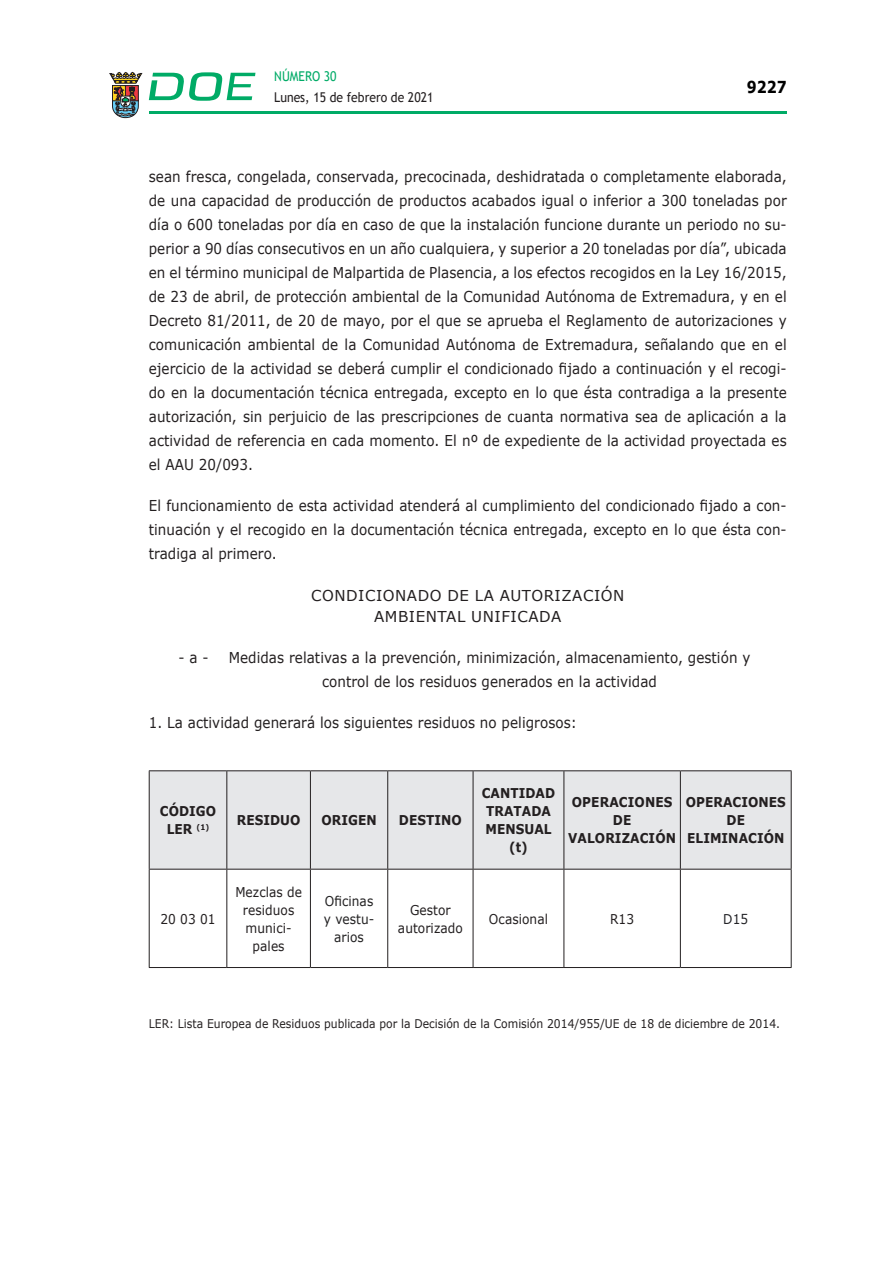
<style>
.page{position:relative;width:893px;height:1263px;background:#fff}
.page>*{position:absolute;margin:0;border:0;box-sizing:border-box;transform-origin:0 0}
.t1{font:700 16.5px "Verdana";color:#000;scale:.85 1}
.CUERPO_DE_TEXTO{font:15px/24px "Verdana";letter-spacing:.005em;color:#231f20;text-align:justify;scale:.9 1}
.ADENDA{font:15px/21px "Verdana";letter-spacing:.035em;color:#231f20;text-align:center}
.CUERPO_DE_TEXTO-2{font:700 13.5px/18px "Verdana";letter-spacing:.005em;color:#231f20;text-align:center;scale:.9 1}
.CUERPO_DE_TEXTO-3{font:13.5px/18px "Verdana";letter-spacing:.005em;color:#231f20;text-align:center;scale:.9 1}
.t2{font:13.5px "Trebuchet MS";color:#231f20;scale:.9 1}
.CUERPO_DE_TEXTO-4{font:13.5px/18px "Verdana";letter-spacing:.005em;color:#222122;text-align:center;scale:.9 1}
.t3{font:13.5px "Trebuchet MS";color:#00ab67;scale:.9 1}
.CUERPO_DE_TEXTO-5{font:13.5px "Verdana";color:#222226;scale:.9 1}
.CUERPO_DE_TEXTO-6{font:12px "Verdana";color:#231f20;scale:.9 1}
</style>
<div class="page">
<hr style="left:149px;top:111px;width:638px;height:3px;background:#00ab66">
<svg style="left:109px;top:72px;width:33px;height:46px"></svg>
<svg style="left:149px;top:72px;width:106px;height:29px"></svg>
<div style="left:150px;top:771px;width:641px;height:98px;background:#e6e7e9"></div>
<hr style="left:226px;top:771px;width:1px;height:98px;background:#231f20">
<hr style="left:310px;top:771px;width:1px;height:98px;background:#231f20">
<hr style="left:387px;top:771px;width:1px;height:98px;background:#231f20">
<hr style="left:473px;top:771px;width:1px;height:98px;background:#231f20">
<hr style="left:564px;top:771px;width:1px;height:98px;background:#231f20">
<hr style="left:680px;top:771px;width:1px;height:98px;background:#231f20">
<hr style="left:149px;top:869px;width:1px;height:98px;background:#231f20">
<hr style="left:226px;top:869px;width:1px;height:98px;background:#231f20">
<hr style="left:310px;top:869px;width:1px;height:98px;background:#231f20">
<hr style="left:387px;top:869px;width:1px;height:98px;background:#231f20">
<hr style="left:473px;top:869px;width:1px;height:98px;background:#231f20">
<hr style="left:564px;top:869px;width:1px;height:98px;background:#231f20">
<hr style="left:680px;top:869px;width:1px;height:98px;background:#231f20">
<hr style="left:791px;top:869px;width:1px;height:98px;background:#231f20">
<hr style="left:149px;top:967px;width:78px;height:1px;background:#231f20">
<hr style="left:227px;top:967px;width:83px;height:1px;background:#231f20">
<hr style="left:310px;top:967px;width:78px;height:1px;background:#231f20">
<hr style="left:388px;top:967px;width:85px;height:1px;background:#231f20">
<hr style="left:473px;top:967px;width:91px;height:1px;background:#231f20">
<hr style="left:564px;top:967px;width:116px;height:1px;background:#231f20">
<hr style="left:680px;top:967px;width:112px;height:1px;background:#231f20">
<hr style="left:149px;top:770px;width:78px;height:1px;background:#231f20">
<hr style="left:149px;top:771px;width:1px;height:98px;background:#231f20">
<hr style="left:227px;top:770px;width:83px;height:1px;background:#231f20">
<hr style="left:310px;top:770px;width:78px;height:1px;background:#231f20">
<hr style="left:388px;top:770px;width:85px;height:1px;background:#231f20">
<hr style="left:473px;top:770px;width:91px;height:1px;background:#231f20">
<hr style="left:564px;top:770px;width:116px;height:1px;background:#231f20">
<hr style="left:680px;top:770px;width:112px;height:1px;background:#231f20">
<hr style="left:791px;top:771px;width:1px;height:98px;background:#231f20">
<hr style="left:149px;top:869px;width:78px;height:1px;background:#231f20">
<hr style="left:227px;top:869px;width:83px;height:1px;background:#231f20">
<hr style="left:310px;top:869px;width:78px;height:1px;background:#231f20">
<hr style="left:388px;top:869px;width:85px;height:1px;background:#231f20">
<hr style="left:473px;top:869px;width:91px;height:1px;background:#231f20">
<hr style="left:564px;top:869px;width:116px;height:1px;background:#231f20">
<hr style="left:680px;top:869px;width:112px;height:1px;background:#231f20">
<p class="t3" style="left:274px;top:67px;width:71px">NÚMERO 30</p>
<p class="t2" style="left:274px;top:88px;width:178px">Lunes, 15 de febrero de 2021</p>
<p class="t1" style="left:747px;top:75px;width:48px">9227</p>
<p class="CUERPO_DE_TEXTO" style="left:149px;top:164px;width:710px">sean fresca, congelada, conservada, precocinada, deshidratada o completamente elaborada, de una capacidad de producción de productos acabados igual o inferior a 300 toneladas por día o 600 toneladas por día en caso de que la instalación funcione durante un periodo no su&shy;perior a 90 días consecutivos en un año cualquiera, y superior a 20 toneladas por día”, ubicada en el término municipal de Malpartida de Plasencia, a los efectos recogidos en la Ley 16/2015, de 23 de abril, de protección ambiental de la Comunidad Autónoma de Extremadura, y en el Decreto 81/2011, de 20 de mayo, por el que se aprueba el Reglamento de autorizaciones y comunicación ambiental de la Comunidad Autónoma de Extremadura, señalando que en el ejercicio de la actividad se deberá cumplir el condicionado fijado a continuación y el recogi&shy;do en la documentación técnica entregada, excepto en lo que ésta contradiga a la presente autorización, sin perjuicio de las prescripciones de cuanta normativa sea de aplicación a la actividad de referencia en cada momento. El nº de expediente de la actividad proyectada es el AAU 20/093.</p>
<p class="CUERPO_DE_TEXTO" style="left:149px;top:493px;width:710px">El funcionamiento de esta actividad atenderá al cumplimiento del condicionado fijado a con&shy;tinuación y el recogido en la documentación técnica entregada, excepto en lo que ésta con&shy;tradiga al primero.</p>
<p class="ADENDA" style="left:311px;top:585px;width:315px">CONDICIONADO DE LA AUTORIZACIÓN<br>AMBIENTAL UNIFICADA</p>
<p class="CUERPO_DE_TEXTO" style="left:179px;top:645px;width:35px">- a -</p>
<p class="CUERPO_DE_TEXTO" style="left:229px;top:645px;width:581px;text-align:center">Medidas relativas a la prevención, minimización, almacenamiento, gestión y control de los residuos generados en la actividad</p>
<p class="CUERPO_DE_TEXTO" style="left:149px;top:710px;width:477px">1. La actividad generará los siguientes residuos no peligrosos:</p>
<p class="CUERPO_DE_TEXTO-2" style="left:160px;top:802px;width:64px">CÓDIGO<br>LER <sup>(1)</sup></p>
<p class="CUERPO_DE_TEXTO-3" style="left:160px;top:909px;width:63px">20 03 01</p>
<p class="CUERPO_DE_TEXTO-2" style="left:237px;top:811px;width:72px">RESIDUO</p>
<p class="CUERPO_DE_TEXTO-2" style="left:321px;top:811px;width:63px">ORIGEN</p>
<p class="CUERPO_DE_TEXTO-2" style="left:399px;top:811px;width:71px">DESTINO</p>
<p class="CUERPO_DE_TEXTO-2" style="left:482px;top:784px;width:83px">CANTIDAD<br>TRATADA<br>MENSUAL (t)</p>
<p class="CUERPO_DE_TEXTO-2" style="left:568px;top:793px;width:121px">OPERACIONES<br>DE<br>VALORIZACIÓN</p>
<p class="CUERPO_DE_TEXTO-2" style="left:686px;top:793px;width:113px">OPERACIONES<br>DE<br>ELIMINACIÓN</p>
<p class="CUERPO_DE_TEXTO-3" style="left:235px;top:882px;width:75px">Mezclas de residuos munici&shy;pales</p>
<p class="CUERPO_DE_TEXTO-4" style="left:324px;top:891px;width:58px">Oficinas y vestu&shy;arios</p>
<p class="CUERPO_DE_TEXTO-3" style="left:398px;top:900px;width:74px">Gestor autorizado</p>
<p class="CUERPO_DE_TEXTO-3" style="left:489px;top:909px;width:67px">Ocasional</p>
<p class="CUERPO_DE_TEXTO-3" style="left:610px;top:909px;width:28px">R13</p>
<p class="CUERPO_DE_TEXTO-5" style="left:723px;top:909px;width:29px">D15</p>
<p class="CUERPO_DE_TEXTO-6" style="left:149px;top:1016px;width:703px">LER: Lista Europea de Residuos publicada por la Decisión de la Comisión 2014/955/UE de 18 de diciembre de 2014.</p>
</div>
